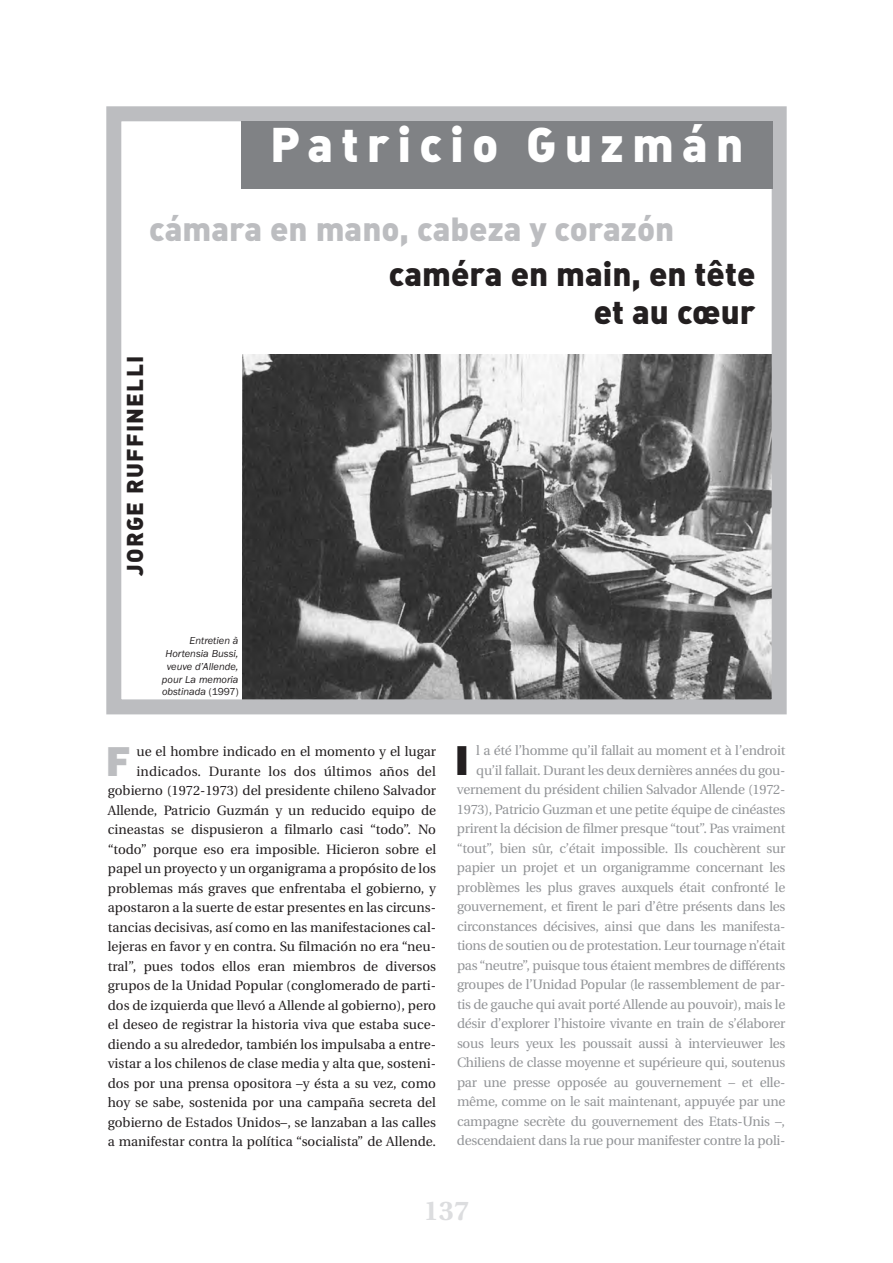
<style>
.page{position:relative;width:893px;height:1263px;background:#fff}
.page>*{position:absolute;margin:0;border:0;box-sizing:border-box;transform-origin:0 0}
.t1{font:48px "DIN Black Alternate";letter-spacing:.165em;color:#fff}
.t2{font:800 42px "Franklin Gothic";color:#bcbdc0}
.t3{font:800 42px "Franklin Gothic";color:#231f20}
.t4{font:33px/45px "DIN Black Alternate";color:#bcbdc0}
.t5{font:33px "DIN Black Alternate";color:#231f20}
.t6{font:700 27px "Utopia";color:#dcdddf}
.t7{font:22.65px "DIN Black Alternate";letter-spacing:.055em;color:#231f20}
.t8{font:13.5px/19.5px "Utopia";letter-spacing:-.02em;color:#939598;text-align:right}
.t9{font:13.5px/19.5px "Utopia";color:#231f20;text-align:right}
.t10{font:italic 10.5px/12.8px "Franklin Gothic";color:#231f20;text-align:right}
.s1{color:#231f20}
.s2{font-style:normal}
</style>
<div class="page">
<img style="left:243px;top:355px;width:528px;height:343px">
<div style="left:106px;top:106px;width:681px;height:608px;border:15px solid #bcbdc0"></div>
<div style="left:241px;top:121px;width:531px;height:67px;background:#808285"></div>
<p class="t1" style="left:270px;top:117px;width:475px">Patricio Guzmán</p>
<p class="t4" style="left:389px;top:208px;width:368px;text-indent:-240px">cámara en mano, cabeza y corazón <span class="s1">caméra en main, en tête</span></p>
<p class="t5" style="left:594px;top:293px;width:163px">et au cœur</p>
<p class="t7" style="left:122px;top:576px;width:222px;rotate:-90deg">JORGE RUFFINELLI</p>
<p class="t10" style="left:162px;top:634px;width:78px">Entretien à<br>Hortensia Bussi, veuve d’Allende, pour La memoria obstinada <span class="s2">(1997)</span></p>
<p class="t8" style="left:457px;top:742px;width:330px">l a été l’homme qu’il fallait au moment et à l’endroit qu’il fallait. Durant les deux dernières années du gou&shy;vernement du président chilien Salvador Allende (1972- 1973), Patricio Guzman et une petite équipe de cinéastes prirent la décision de filmer presque “tout”. Pas vraiment “tout”, bien sûr, c’était impossible. Ils couchèrent sur papier un projet et un organigramme concernant les problèmes les plus graves auxquels était confronté le gouvernement, et firent le pari d’être présents dans les circonstances décisives, ainsi que dans les manifesta&shy;tions de soutien ou de protestation. Leur tournage n’était pas “neutre”, puisque tous étaient membres de différents groupes de l’Unidad Popular (le rassemblement de par&shy;tis de gauche qui avait porté Allende au pouvoir), mais le désir d’explorer l’histoire vivante en train de s’élaborer sous leurs yeux les poussait aussi à intervieuwer les Chiliens de classe moyenne et supérieure qui, soutenus par une presse opposée au gouvernement – et elle&shy;même, comme on le sait maintenant, appuyée par une campagne secrète du gouvernement des Etats-Unis –, descendaient dans la rue pour manifester contre la poli-</p>
<p class="t9" style="left:108px;top:743px;width:330px">ue el hombre indicado en el momento y el lugar indicados. Durante los dos últimos años del gobierno (1972-1973) del presidente chileno Salvador Allende, Patricio Guzmán y un reducido equipo de cineastas se dispusieron a filmarlo casi “todo”. No “todo” porque eso era imposible. Hicieron sobre el papel un proyecto y un organigrama a propósito de los problemas más graves que enfrentaba el gobierno, y apostaron a la suerte de estar presentes en las circuns&shy;tancias decisivas, así como en las manifestaciones cal&shy;lejeras en favor y en contra. Su filmación no era “neu&shy;tral”, pues todos ellos eran miembros de diversos grupos de la Unidad Popular (conglomerado de parti&shy;dos de izquierda que llevó a Allende al gobierno), pero el deseo de registrar la historia viva que estaba suce&shy;diendo a su alrededor, también los impulsaba a entre&shy;vistar a los chilenos de clase media y alta que, sosteni&shy;dos por una prensa opositora –y ésta a su vez, como hoy se sabe, sostenida por una campaña secreta del gobierno de Estados Unidos–, se lanzaban a las calles a manifestar contra la política “socialista” de Allende.</p>
<p class="t3" style="left:455px;top:736px;width:15px">I</p>
<p class="t2" style="left:106px;top:737px;width:24px">F</p>
<p class="t6" style="left:424px;top:1200px;width:47px">137</p>
</div>
